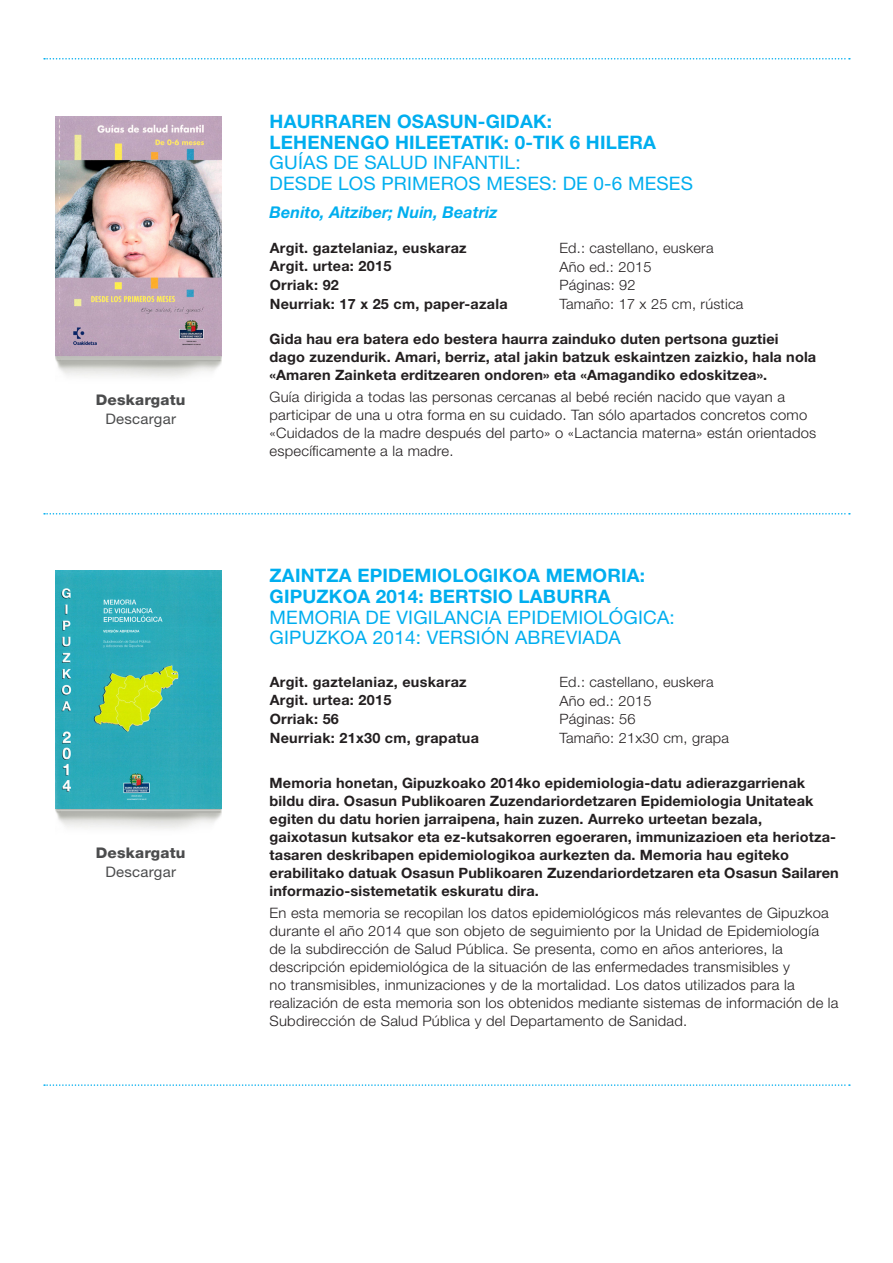
<style>
.page{position:relative;width:893px;height:1263px;background:#fff}
.page>*{position:absolute;margin:0;border:0;box-sizing:border-box;transform-origin:0 0}
.t1{font:18.6px/21px "Helvetica Neue";letter-spacing:.01em;color:#00aeef}
.t2{font:700 18.6px/21px "Helvetica Neue";letter-spacing:.01em;color:#00aeef}
.t3{font:italic 700 16.2px "Helvetica Neue";letter-spacing:.005em;color:#00aeef}
.t4{font:800 14.7px "Helvetica Neue";letter-spacing:.015em;color:#4b4c4d;scale:1.04 1}
.t5{font:14.55px "Helvetica Neue";letter-spacing:.02em;color:#4b4c4d}
.t6{font:300 14.4px/18px "Helvetica Neue";letter-spacing:.015em;color:#231f20}
.t7{font:700 14.25px/18px "Helvetica Neue";letter-spacing:.01em;color:#231f20}
.t8{font:300 14.25px/18.8px "Helvetica Neue";letter-spacing:.015em;color:#231f20}
</style>
<div class="page">
<img style="left:55px;top:116px;width:167px;height:261px">
<img style="left:55px;top:571px;width:167px;height:258px">
<svg style="left:44px;top:58px;width:806px;height:2px"></svg>
<svg style="left:44px;top:513px;width:806px;height:1px"></svg>
<svg style="left:44px;top:1084px;width:806px;height:2px"></svg>
<p class="t4" style="left:96px;top:391px;width:88px">Deskargatu</p>
<p class="t5" style="left:105px;top:410px;width:72px">Descargar</p>
<p class="t4" style="left:96px;top:844px;width:88px">Deskargatu</p>
<p class="t5" style="left:105px;top:863px;width:72px">Descargar</p>
<h1 class="t2" style="left:270px;top:110px;width:388px">HAURRAREN OSASUN-GIDAK:<br>LEHENENGO HILEETATIK: 0-TIK 6 HILERA</h1>
<h1 class="t1" style="left:270px;top:152px;width:425px">GUÍAS DE SALUD INFANTIL:<br>DESDE LOS PRIMEROS MESES: DE 0-6 MESES</h1>
<p class="t3" style="left:270px;top:202px;width:229px">Benito, Aitziber; Nuin, Beatriz</p>
<p class="t7" style="left:270px;top:238px;width:239px;line-height:18.8px">Argit. gaztelaniaz, euskaraz<br>Argit. urtea: 2015<br>Orriak: 92<br>Neurriak: 17 x 25 cm, paper-azala</p>
<p class="t8" style="left:559px;top:238px;width:185px">Ed.: castellano, euskera<br>Año ed.: 2015<br>Páginas: 92<br>Tamaño: 17 x 25 cm, rústica</p>
<p class="t7" style="left:270px;top:329px;width:548px">Gida hau era batera edo bestera haurra zainduko duten pertsona guztiei dago zuzendurik. Amari, berriz, atal jakin batzuk eskaintzen zaizkio, hala nola «Amaren Zainketa erditzearen ondoren» eta «Amagandiko edoskitzea».</p>
<p class="t6" style="left:270px;top:387px;width:548px">Guía dirigida a todas las personas cercanas al bebé recién nacido que vayan a participar de una u otra forma en su cuidado. Tan sólo apartados concretos como «Cuidados de la madre después del parto» o «Lactancia materna» están orientados específicamente a la madre.</p>
<h1 class="t2" style="left:270px;top:565px;width:377px">ZAINTZA EPIDEMIOLOGIKOA MEMORIA:<br>GIPUZKOA 2014: BERTSIO LABURRA</h1>
<h1 class="t1" style="left:270px;top:607px;width:407px;line-height:19.5px">MEMORIA DE VIGILANCIA EPIDEMIOLÓGICA:<br>GIPUZKOA 2014: VERSIÓN ABREVIADA</h1>
<p class="t7" style="left:270px;top:672px;width:211px;line-height:18.8px">Argit. gaztelaniaz, euskaraz<br>Argit. urtea: 2015<br>Orriak: 56<br>Neurriak: 21x30 cm, grapatua</p>
<p class="t8" style="left:559px;top:672px;width:171px">Ed.: castellano, euskera<br>Año ed.: 2015<br>Páginas: 56<br>Tamaño: 21x30 cm, grapa</p>
<p class="t7" style="left:270px;top:773px;width:571px">Memoria honetan, Gipuzkoako 2014ko epidemiologia-datu adierazgarrienak bildu dira. Osasun Publikoaren Zuzendariordetzaren Epidemiologia Unitateak egiten du datu horien jarraipena, hain zuzen. Aurreko urteetan bezala, gaixotasun kutsakor eta ez-kutsakorren egoeraren, immunizazioen eta heriotza&shy;tasaren deskribapen epidemiologikoa aurkezten da. Memoria hau egiteko erabilitako datuak Osasun Publikoaren Zuzendariordetzaren eta Osasun Sailaren informazio-sistemetatik eskuratu dira.</p>
<p class="t6" style="left:270px;top:903px;width:570px">En esta memoria se recopilan los datos epidemiológicos más relevantes de Gipuzkoa durante el año 2014 que son objeto de seguimiento por la Unidad de Epidemiología de la subdirección de Salud Pública. Se presenta, como en años anteriores, la descripción epidemiológica de la situación de las enfermedades transmisibles y<br>no transmisibles, inmunizaciones y de la mortalidad. Los datos utilizados para la realización de esta memoria son los obtenidos mediante sistemas de información de la Subdirección de Salud Pública y del Departamento de Sanidad.</p>
</div>
